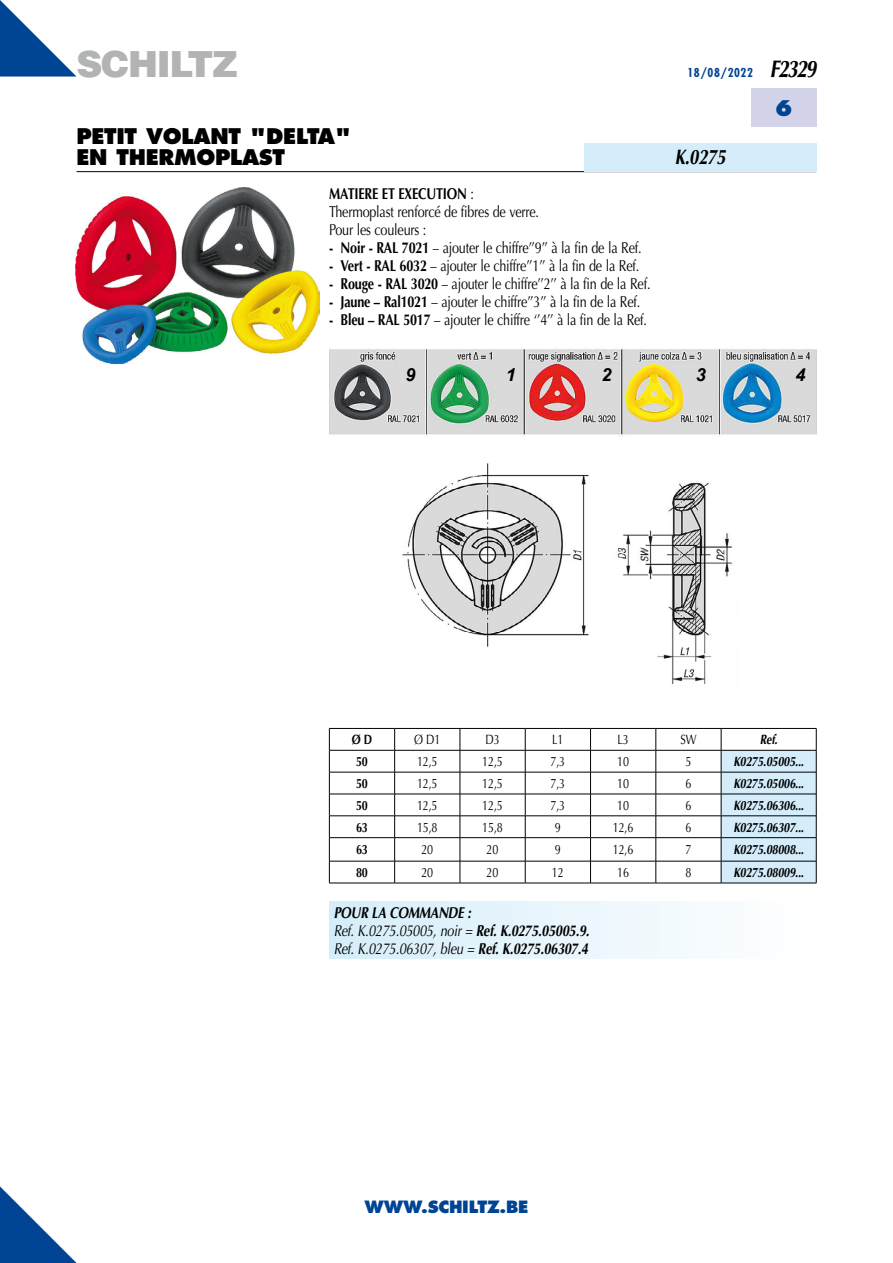
<style>
.page{position:relative;width:893px;height:1263px;background:#fff}
.page>*{position:absolute;margin:0;border:0;box-sizing:border-box;transform-origin:0 0}
.t1{font:900 36px "Helvetica";letter-spacing:-.035em;color:#b1b3b4}
.t2{font:800 21px/21px "Futura";letter-spacing:-.015em;color:#000}
.t3{font:italic 700 21px "Optima";color:#000;scale:.8 1}
.t4{font:800 21px "Futura";color:#004494}
.t5{font:italic 700 18px "Arial";color:#000}
.t6{font:800 16.5px "Futura";letter-spacing:-.015em;color:#004494}
.t7{font:15.75px/18px "Optima";letter-spacing:-.015em;color:#000;scale:.8 1}
.t8{font:italic 700 15.75px/18px "Optima";letter-spacing:-.015em;color:#000;scale:.8 1}
.t9{font:italic 700 13.5px "Optima";letter-spacing:-.015em;color:#000;scale:.8 1}
.t10{font:13.5px "Optima";letter-spacing:-.015em;color:#000;scale:.8 1}
.t11{font:700 13.5px "Optima";letter-spacing:-.015em;color:#000;scale:.8 1}
.t12{font:700 condensed 12px "Futura";letter-spacing:.05em;color:#004494}
.s1{font-weight:700}
.s2{font-family:"Optima";font-style:italic;font-stretch:normal;font-size:24px;color:#000}
.s3{font-weight:400}
</style>
<div class="page">
<svg style="left:0;top:1186px;width:77px;height:77px"></svg>
<hr style="left:77px;top:171px;width:739px;height:1px;background:#000">
<div style="left:751px;top:89px;width:65px;height:38px;background:#d3d4e9"></div>
<svg style="left:0;top:0;width:77px;height:77px"></svg>
<div style="left:584px;top:143px;width:232px;height:28px;background:#d5edfa"></div>
<div style="left:329px;top:901px;width:487px;height:57px;background:linear-gradient(to right,#d5edfa,#fff)"></div>
<svg style="left:329px;top:728px;width:488px;height:155px"></svg>
<hr style="left:329px;top:883px;width:66px;height:1px;background:#000">
<hr style="left:395px;top:883px;width:65px;height:1px;background:#000">
<hr style="left:460px;top:883px;width:65px;height:1px;background:#000">
<hr style="left:525px;top:883px;width:65px;height:1px;background:#000">
<hr style="left:590px;top:883px;width:66px;height:1px;background:#000">
<hr style="left:656px;top:883px;width:65px;height:1px;background:#000">
<hr style="left:721px;top:750px;width:95px;height:1px;background:#000">
<hr style="left:721px;top:772px;width:95px;height:1px;background:#000">
<hr style="left:721px;top:794px;width:95px;height:1px;background:#000">
<hr style="left:721px;top:815px;width:95px;height:1px;background:#000">
<hr style="left:721px;top:837px;width:95px;height:1px;background:#000">
<hr style="left:721px;top:861px;width:95px;height:1px;background:#000">
<hr style="left:721px;top:883px;width:95px;height:1px;background:#000">
<img style="left:76px;top:187px;width:244px;height:176px">
<img style="left:329px;top:348px;width:487px;height:89px">
<img style="left:402px;top:463px;width:330px;height:221px">
<h1 class="t1" style="left:77px;top:40px;width:163px">SCHILTZ</h1>
<h2 class="t2" style="left:77px;top:125px;width:276px">PETIT VOLANT "DELTA"<br>EN THERMOPLAST</h2>
<p class="t7" style="left:329px;top:184px;width:264px"><span class="s1">MATIERE ET EXECUTION</span> :<br>Thermoplast renforcé de fibres de verre.<br>Pour les couleurs :</p>
<p class="t7" style="left:329px;top:238px;width:392px"><span class="s1">- Noir - RAL 7021</span> – ajouter le chiffre’’9’’ à la fin de la Ref.</p>
<p class="t7" style="left:329px;top:256px;width:389px"><span class="s1">- Vert - RAL 6032</span> – ajouter le chiffre’’1’’ à la fin de la Ref.</p>
<p class="t7" style="left:329px;top:274px;width:403px"><span class="s1">- Rouge - RAL 3020</span> – ajouter le chiffre’’2’’ à la fin de la Ref.</p>
<p class="t7" style="left:329px;top:292px;width:390px"><span class="s1">- Jaune – Ral1021</span> – ajouter le chiffre’’3’’ à la fin de la Ref.</p>
<p class="t7" style="left:329px;top:310px;width:399px"><span class="s1">- Bleu – RAL 5017</span> – ajouter le chiffre ‘’4’’ à la fin de la Ref.</p>
<p class="t12" style="left:687px;top:65px;width:130px">18/08/2022 <span class="s2">F2329</span></p>
<h2 class="t3" style="left:675px;top:145px;width:65px">K.0275</h2>
<h2 class="t4" style="left:775px;top:95px;width:19px">6</h2>
<p class="t5" style="left:405px;top:363px;width:12px">9</p>
<p class="t5" style="left:506px;top:363px;width:12px">1</p>
<p class="t5" style="left:601px;top:363px;width:12px">2</p>
<p class="t5" style="left:696px;top:363px;width:12px">3</p>
<p class="t5" style="left:795px;top:363px;width:12px">4</p>
<p class="t11" style="left:352px;top:732px;width:27px">Ø D</p>
<p class="t10" style="left:414px;top:732px;width:34px">Ø D1</p>
<p class="t10" style="left:485px;top:732px;width:19px">D3</p>
<p class="t10" style="left:552px;top:732px;width:16px">L1</p>
<p class="t10" style="left:618px;top:732px;width:16px">L3</p>
<p class="t10" style="left:680px;top:732px;width:22px">SW</p>
<p class="t9" style="left:760px;top:732px;width:24px">Ref.</p>
<p class="t11" style="left:356px;top:754px;width:16px">50</p>
<p class="t10" style="left:417px;top:754px;width:27px">12,5</p>
<p class="t10" style="left:482px;top:754px;width:27px">12,5</p>
<p class="t10" style="left:550px;top:754px;width:20px">7,3</p>
<p class="t10" style="left:617px;top:754px;width:16px">10</p>
<p class="t10" style="left:685px;top:754px;width:9px">5</p>
<p class="t9" style="left:733px;top:754px;width:90px">K0275.05005...</p>
<p class="t11" style="left:356px;top:775px;width:16px">50</p>
<p class="t10" style="left:417px;top:775px;width:27px">12,5</p>
<p class="t10" style="left:482px;top:775px;width:27px">12,5</p>
<p class="t10" style="left:550px;top:775px;width:20px">7,3</p>
<p class="t10" style="left:617px;top:775px;width:16px">10</p>
<p class="t10" style="left:685px;top:775px;width:9px">6</p>
<p class="t9" style="left:733px;top:775px;width:90px">K0275.05006...</p>
<p class="t11" style="left:356px;top:797px;width:16px">50</p>
<p class="t10" style="left:417px;top:797px;width:27px">12,5</p>
<p class="t10" style="left:482px;top:797px;width:27px">12,5</p>
<p class="t10" style="left:550px;top:797px;width:20px">7,3</p>
<p class="t10" style="left:617px;top:797px;width:16px">10</p>
<p class="t10" style="left:685px;top:797px;width:9px">6</p>
<p class="t9" style="left:733px;top:797px;width:90px">K0275.06306...</p>
<p class="t11" style="left:356px;top:819px;width:16px">63</p>
<p class="t10" style="left:417px;top:819px;width:27px">15,8</p>
<p class="t10" style="left:482px;top:819px;width:27px">15,8</p>
<p class="t10" style="left:555px;top:819px;width:9px">9</p>
<p class="t10" style="left:613px;top:819px;width:27px">12,6</p>
<p class="t10" style="left:685px;top:819px;width:9px">6</p>
<p class="t9" style="left:733px;top:819px;width:90px">K0275.06307...</p>
<p class="t11" style="left:356px;top:841px;width:16px">63</p>
<p class="t10" style="left:421px;top:841px;width:16px">20</p>
<p class="t10" style="left:487px;top:841px;width:16px">20</p>
<p class="t10" style="left:555px;top:841px;width:9px">9</p>
<p class="t10" style="left:613px;top:841px;width:27px">12,6</p>
<p class="t10" style="left:685px;top:841px;width:9px">7</p>
<p class="t9" style="left:733px;top:841px;width:90px">K0275.08008...</p>
<p class="t11" style="left:356px;top:864px;width:16px">80</p>
<p class="t10" style="left:421px;top:864px;width:16px">20</p>
<p class="t10" style="left:487px;top:864px;width:16px">20</p>
<p class="t10" style="left:552px;top:864px;width:16px">12</p>
<p class="t10" style="left:617px;top:864px;width:16px">16</p>
<p class="t10" style="left:685px;top:864px;width:9px">8</p>
<p class="t9" style="left:733px;top:864px;width:90px">K0275.08009...</p>
<p class="t8" style="left:334px;top:903px;width:321px">POUR LA COMMANDE :<br><span class="s3">Ref. K.0275.05005, noir =</span> Ref. K.0275.05005.9.<br><span class="s3">Ref. K.0275.06307, bleu =</span> Ref. K.0275.06307.4</p>
<p class="t6" style="left:365px;top:1197px;width:165px">WWW.SCHILTZ.BE</p>
</div>
